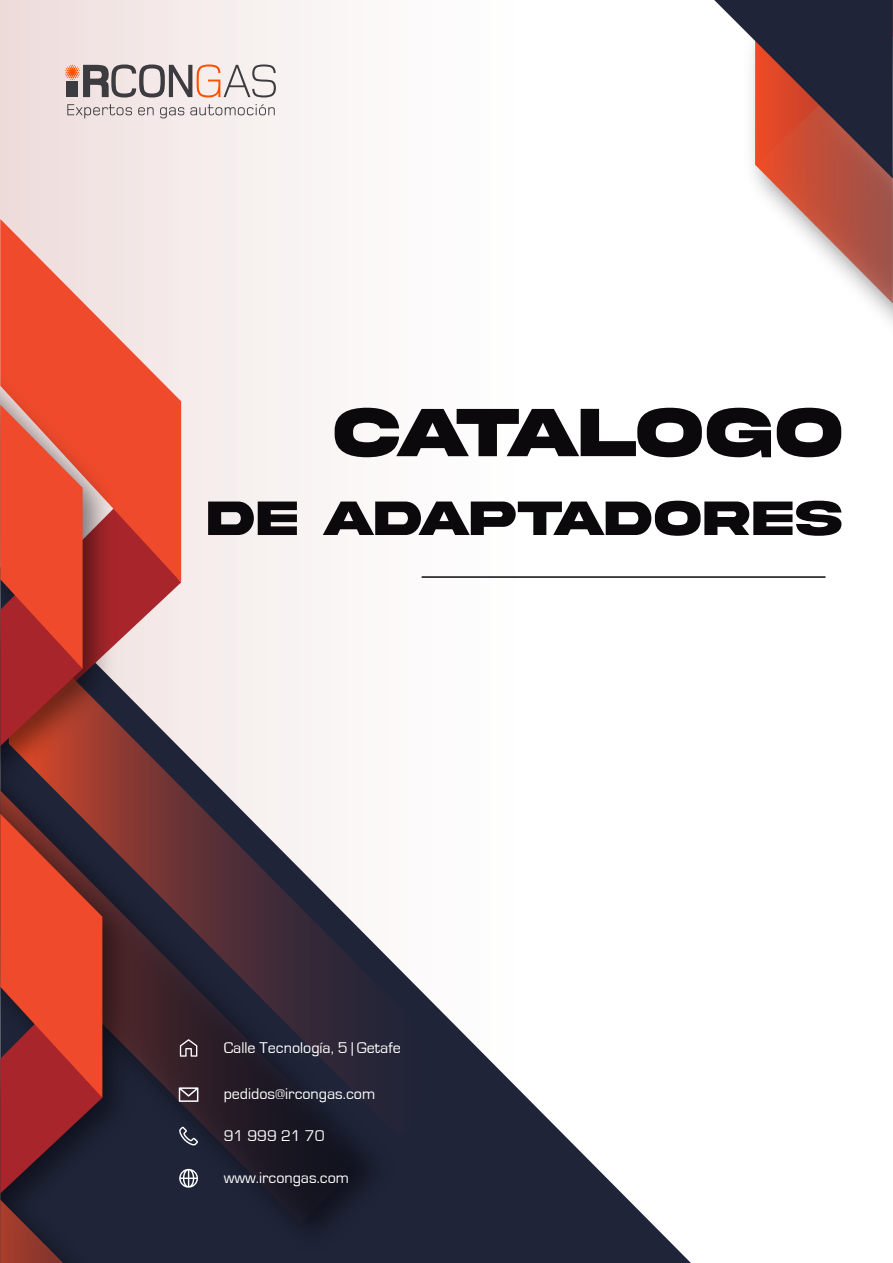
<style>
.page{position:relative;width:893px;height:1263px;background:#fff}
.page>*{position:absolute;margin:0;border:0;box-sizing:border-box;transform-origin:0 0}
.t1{font:700 72px "Akira Expanded Super";color:#0c090d}
.t2{font:700 51px "Akira Expanded Super";letter-spacing:.02em;color:#0c090d}
.t3{font:16.05px "Eurostile";color:#fff}
</style>
<div class="page">
<div style="left:0;top:0;width:893px;height:1263px;background:linear-gradient(to right,#f1e4e3,#fff)"></div>
<svg style="left:408px;top:567px;width:283px;height:696px"></svg>
<svg style="left:408px;top:614px;width:56px;height:523px"></svg>
<img style="left:0;top:206px;width:408px;height:429px">
<svg style="left:0;top:405px;width:181px;height:230px;background:#d94c38"></svg>
<img style="left:648px;top:0;width:245px;height:601px">
<img style="left:0;top:635px;width:428px;height:628px">
<svg style="left:0;top:814px;width:102px;height:379px;background:#a4352c"></svg>
<svg style="left:0;top:1199px;width:63px;height:64px;background:#5a2d2f"></svg>
<svg style="left:669px;top:0;width:224px;height:303px"></svg>
<hr style="left:422px;top:576px;width:403px;height:2px;background:#0c090d">
<svg style="left:65px;top:64px;width:211px;height:33px;background:#beb0ad"></svg>
<div style="left:66px;top:82px;width:12px;height:15px;background:#3c3b3f"></div>
<svg style="left:67px;top:104px;width:65px;height:14px"></svg>
<svg style="left:138px;top:107px;width:16px;height:8px"></svg>
<svg style="left:160px;top:107px;width:24px;height:11px"></svg>
<svg style="left:190px;top:104px;width:85px;height:11px"></svg>
<svg style="left:179px;top:1126px;width:19px;height:19px"></svg>
<svg style="left:179px;top:1087px;width:19px;height:15px"></svg>
<svg style="left:180px;top:1039px;width:17px;height:18px"></svg>
<svg style="left:179px;top:1169px;width:19px;height:19px"></svg>
<h1 class="t1" style="left:334px;top:399px;width:510px">CATALOGO</h1>
<h2 class="t2" style="left:208px;top:494px;width:636px">DE ADAPTADORES</h2>
<p class="t3" style="left:224px;top:1039px;width:179px">Calle Tecnología, 5 | Getafe</p>
<p class="t3" style="left:224px;top:1085px;width:153px">pedidos@ircongas.com</p>
<p class="t3" style="left:224px;top:1127px;width:102px">91 999 21 70</p>
<p class="t3" style="left:224px;top:1169px;width:127px">www.ircongas.com</p>
</div>
